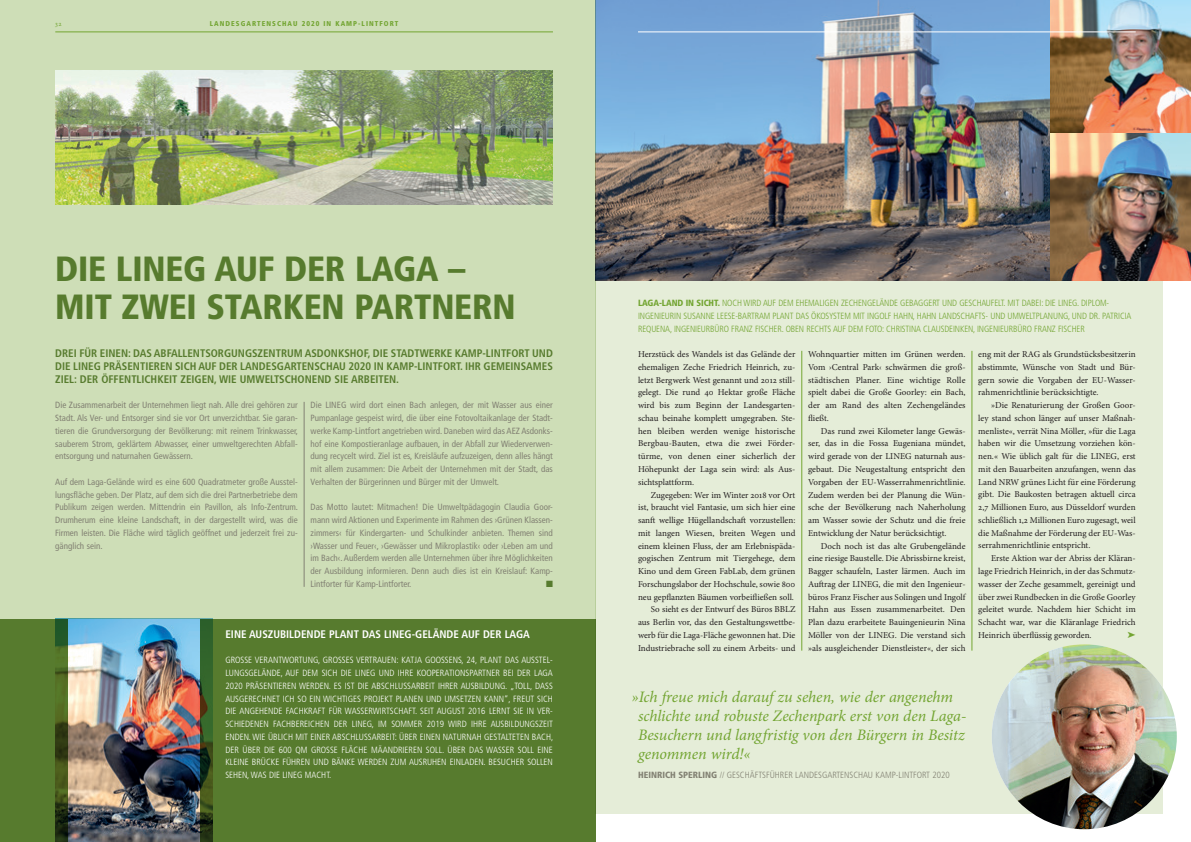
<style>
.page{position:relative;width:1191px;height:842px;background:#fff}
.page>*{position:absolute;margin:0;border:0;box-sizing:border-box;transform-origin:0 0}
.t1{font:900 condensed 35px/38.3px "Frutiger";letter-spacing:-.005em;color:#577b2e}
.t2{font:italic 16px/19.1px "Minion Pro";letter-spacing:-.005em;color:#73a532}
.t3{font:700 condensed 11px/12.8px "Frutiger";color:#577b2e;text-align:justify}
.t4{font:700 condensed 11px "Frutiger";color:#fff}
.t5{font:9px/12.8px "Minion Pro";color:#231f20;text-align:justify}
.t6{font:condensed 9px/12.8px "Frutiger";color:#828173;text-align:justify}
.t7{font:300 condensed 9px/12.8px "Frutiger";color:#fff;text-align:justify}
.t8{font:300 condensed 9px/12.8px "Frutiger";letter-spacing:-.01em;color:#73a532}
.t9{font:300 condensed 9px "Frutiger";color:#828173}
.t10{font:9px "Zapf Dingbats";color:#577b2e}
.t11{font:900 condensed 7px "Frutiger";letter-spacing:.15em;color:#73a532}
.t12{font:7px "Minion Pro";color:#73a532}
.s1{font-weight:900}
</style>
<div class="page">
<div style="left:595px;top:281px;width:567px;height:533px;background:#e5edd8"></div>
<img style="left:595px;top:0;width:455px;height:281px">
<img style="left:1050px;top:0;width:141px;height:134px">
<img style="left:1050px;top:134px;width:141px;height:147px">
<img style="left:68px;top:619px;width:132px;height:223px">
<div style="left:0;top:0;width:595px;height:619px;background:#cedeb7"></div>
<img style="left:55px;top:70px;width:498px;height:134px">
<hr style="left:638px;top:32px;width:497px;height:1px;background:#fff">
<hr style="left:55px;top:32px;width:498px;height:1px;background:#73a532">
<hr style="left:801px;top:351px;width:1px;height:300px;background:#73a532">
<img style="left:991px;top:644px;width:185px;height:185px;border-radius:92px">
<hr style="left:971px;top:351px;width:1px;height:300px;background:#73a532">
<div style="left:200px;top:619px;width:395px;height:223px;background:#577b2e"></div>
<div style="left:0;top:619px;width:68px;height:223px;background:#577b2e"></div>
<hr style="left:304px;top:402px;width:1px;height:185px;background:#828173">
<p class="t12" style="left:55px;top:19px;width:8px">32</p>
<p class="t11" style="left:210px;top:19px;width:190px">LANDESGARTENSCHAU 2020 IN KAMP-LINTFORT</p>
<h1 class="t1" style="left:55px;top:249px;width:462px">DIE LINEG AUF DER LAGA –<br>MIT ZWEI STARKEN PARTNERN</h1>
<p class="t3" style="left:55px;top:347px;width:499px">DREI FÜR EINEN: DAS ABFALLENTSORGUNGSZENTRUM ASDONKSHOF, DIE STADTWERKE KAMP-LINTFORT UND DIE LINEG PRÄSENTIEREN SICH AUF DER LANDESGARTENSCHAU 2020 IN KAMP-LINTFORT. IHR GEMEINSAMES ZIEL: DER ÖFFENTLICHKEIT ZEIGEN, WIE UMWELTSCHONEND SIE ARBEITEN.</p>
<p class="t6" style="left:55px;top:399px;width:244px">Die Zusammenarbeit der Unternehmen liegt nah. Alle drei gehören zur Stadt. Als Ver- und Entsorger sind sie vor Ort unverzichtbar. Sie garan&shy;tieren die Grundversorgung der Bevölkerung: mit reinem Trinkwasser, sauberem Strom, geklärtem Abwasser, einer umweltgerechten Abfall&shy;entsorgung und naturnahen Gewässern.</p>
<p class="t6" style="left:55px;top:475px;width:244px">Auf dem Laga-Gelände wird es eine 600 Quadratmeter große Ausstel&shy;lungsfläche geben. Der Platz, auf dem sich die drei Partnerbetriebe dem Publikum zeigen werden. Mittendrin ein Pavillon, als Info-Zentrum.<br>Drumherum eine kleine Landschaft, in der dargestellt wird, was die Firmen leisten. Die Fläche wird täglich geöffnet und jederzeit frei zu&shy;gänglich sein.</p>
<p class="t6" style="left:310px;top:399px;width:244px">Die LINEG wird dort einen Bach anlegen, der mit Wasser aus einer Pumpanlage gespeist wird, die über eine Fotovoltaikanlage der Stadt&shy;werke Kamp-Lintfort angetrieben wird. Daneben wird das AEZ Asdonks&shy;hof eine Kompostieranlage aufbauen, in der Abfall zur Wiederverwen&shy;dung recycelt wird. Ziel ist es, Kreisläufe aufzuzeigen, denn alles hängt mit allem zusammen: Die Arbeit der Unternehmen mit der Stadt, das Verhalten der Bürgerinnen und Bürger mit der Umwelt.</p>
<p class="t6" style="left:310px;top:501px;width:244px">Das Motto lautet: Mitmachen! Die Umweltpädagogin Claudia Goor&shy;mann wird Aktionen und Experimente im Rahmen des ›Grünen Klassen&shy;zimmers‹ für Kindergarten- und Schulkinder anbieten. Themen sind ›Wasser und Feuer‹, ›Gewässer und Mikroplastik‹ oder ›Leben am und im Bach‹. Außerdem werden alle Unternehmen über ihre Möglichkeiten der Ausbildung informieren. Denn auch dies ist ein Kreislauf: Kamp-Lintforter für Kamp-Lintforter.</p>
<p class="t10" style="left:546px;top:579px;width:8px">■</p>
<p class="t4" style="left:225px;top:627px;width:306px">EINE AUSZUBILDENDE PLANT DAS LINEG-GELÄNDE AUF DER LAGA</p>
<p class="t7" style="left:225px;top:654px;width:329px">GROSSE VERANTWORTUNG, GROSSES VERTRAUEN: KATJA GOOSSENS, 24, PLANT DAS AUSSTEL-LUNGSGELÄNDE, AUF DEM SICH DIE LINEG UND IHRE KOOPERATIONSPARTNER BEI DER LAGA 2020 PRÄSENTIEREN WERDEN. ES IST DIE ABSCHLUSSARBEIT IHRER AUSBILDUNG. „TOLL, DASS AUSGERECHNET ICH SO EIN WICHTIGES PROJEKT PLANEN UND UMSETZEN KANN“, FREUT SICH DIE ANGEHENDE FACHKRAFT FÜR WASSERWIRTSCHAFT. SEIT AUGUST 2016 LERNT SIE IN VER-SCHIEDENEN FACHBEREICHEN DER LINEG, IM SOMMER 2019 WIRD IHRE AUSBILDUNGSZEIT ENDEN. WIE ÜBLICH MIT EINER ABSCHLUSSARBEIT: ÜBER EINEN NATURNAH GESTALTETEN BACH, DER ÜBER DIE 600 QM GROSSE FLÄCHE MÄANDRIEREN SOLL. ÜBER DAS WASSER SOLL EINE KLEINE BRÜCKE FÜHREN UND BÄNKE WERDEN ZUM AUSRUHEN EINLADEN. BESUCHER SOLLEN SEHEN, WAS DIE LINEG MACHT.</p>
<p class="t8" style="left:638px;top:297px;width:495px"><span class="s1">LAGA-LAND IN SICHT.</span> NOCH WIRD AUF DEM EHEMALIGEN ZECHENGELÄNDE GEBAGGERT UND GESCHAUFELT. MIT DABEI: DIE LINEG. DIPLOM-<br>INGENIEURIN SUSANNE LEESE-BARTRAM PLANT DAS ÖKOSYSTEM MIT INGOLF HAHN, HAHN LANDSCHAFTS- UND UMWELTPLANUNG, UND DR. PATRICIA<br>REQUENA, INGENIEURBÜRO FRANZ FISCHER. OBEN RECHTS AUF DEM FOTO: CHRISTINA CLAUSDEINKEN, INGENIEURBÜRO FRANZ FISCHER</p>
<p class="t5" style="left:638px;top:348px;width:159px">Herzstück des Wandels ist das Gelände der ehemaligen Zeche Friedrich Heinrich, zu&shy;letzt Bergwerk West genannt und 2012 still&shy;gelegt. Die rund 40 Hektar große Fläche wird bis zum Beginn der Landesgarten&shy;schau beinahe komplett umgegraben. Ste&shy;hen bleiben werden wenige historische Bergbau-Bauten, etwa die zwei Förder&shy;türme, von denen einer sicherlich der Höhepunkt der Laga sein wird: als Aus&shy;sichtsplattform.</p>
<p class="t5" style="left:638px;top:488px;width:159px;text-align:right">Zugegeben: Wer im Winter 2018 vor Ort<br>ist, braucht viel Fantasie, um sich hier eine sanft wellige Hügellandschaft vorzustellen: mit langen Wiesen, breiten Wegen und einem kleinen Fluss, der am Erlebnispäda&shy;gogischen Zentrum mit Tiergehege, dem Kino und dem Green FabLab, dem grünen Forschungslabor der Hochschule, sowie 800 neu gepflanzten Bäumen vorbeifließen soll.<br>So sieht es der Entwurf des Büros BBLZ aus Berlin vor, das den Gestaltungswettbe&shy;werb für die Laga-Fläche gewonnen hat. Die Industriebrache soll zu einem Arbeits- und</p>
<p class="t5" style="left:808px;top:348px;width:159px">Wohnquartier mitten im Grünen werden.<br>Vom ›Central Park‹ schwärmen die groß&shy;städtischen Planer. Eine wichtige Rolle spielt dabei die Große Goorley: ein Bach, der am Rand des alten Zechengeländes fließt.</p>
<p class="t5" style="left:808px;top:424px;width:159px;text-indent:13px">Das rund zwei Kilometer lange Gewäs&shy;ser, das in die Fossa Eugeniana mündet, wird gerade von der LINEG naturnah aus&shy;gebaut. Die Neugestaltung entspricht den Vorgaben der EU-Wasserrahmenrichtlinie.<br>Zudem werden bei der Planung die Wün&shy;sche der Bevölkerung nach Naherholung am Wasser sowie der Schutz und die freie Entwicklung der Natur berücksichtigt.</p>
<p class="t5" style="left:808px;top:539px;width:159px;text-indent:13px">Doch noch ist das alte Grubengelände eine riesige Baustelle. Die Abrissbirne kreist, Bagger schaufeln, Laster lärmen. Auch im Auftrag der LINEG, die mit den Ingenieur&shy;büros Franz Fischer aus Solingen und Ingolf Hahn aus Essen zusammenarbeitet. Den Plan dazu erarbeitete Bauingenieurin Nina Möller von der LINEG. Die verstand sich »als ausgleichender Dienstleister«, der sich</p>
<p class="t5" style="left:978px;top:348px;width:159px">eng mit der RAG als Grundstücksbesitzerin abstimmte, Wünsche von Stadt und Bür&shy;gern sowie die Vorgaben der EU-Wasser&shy;rahmenrichtlinie berücksichtigte.</p>
<p class="t5" style="left:978px;top:399px;width:159px;text-indent:13px">»Die Renaturierung der Großen Goor&shy;ley stand schon länger auf unser Maßnah&shy;menliste«, verrät Nina Möller, »für die Laga haben wir die Umsetzung vorziehen kön&shy;nen.« Wie üblich galt für die LINEG, erst mit den Bauarbeiten anzufangen, wenn das Land NRW grünes Licht für eine Förderung gibt. Die Baukosten betragen aktuell circa 2,7 Millionen Euro, aus Düsseldorf wurden schließlich 1,2 Millionen Euro zugesagt, weil die Maßnahme der Förderung der EU-Was&shy;serrahmenrichtlinie entspricht.</p>
<p class="t5" style="left:978px;top:552px;width:159px;text-indent:13px">Erste Aktion war der Abriss der Kläran&shy;lage Friedrich Heinrich, in der das Schmutz&shy;wasser der Zeche gesammelt, gereinigt und über zwei Rundbecken in die Große Goorley geleitet wurde. Nachdem hier Schicht im Schacht war, war die Kläranlage Friedrich Heinrich überflüssig geworden.</p>
<h2 class="t2" style="left:638px;top:687px;width:330px;text-indent:-6px">»Ich freue mich darauf zu sehen, wie der angenehm schlichte und robuste Zechenpark erst von den Laga-Besuchern und langfristig von den Bürgern in Besitz genommen wird!«</h2>
<p class="t9" style="left:638px;top:770px;width:313px"><span class="s1">HEINRICH SPERLING</span> // GESCHÄFTSFÜHRER LANDESGARTENSCHAU KAMP-LINTFORT 2020</p>
</div>
